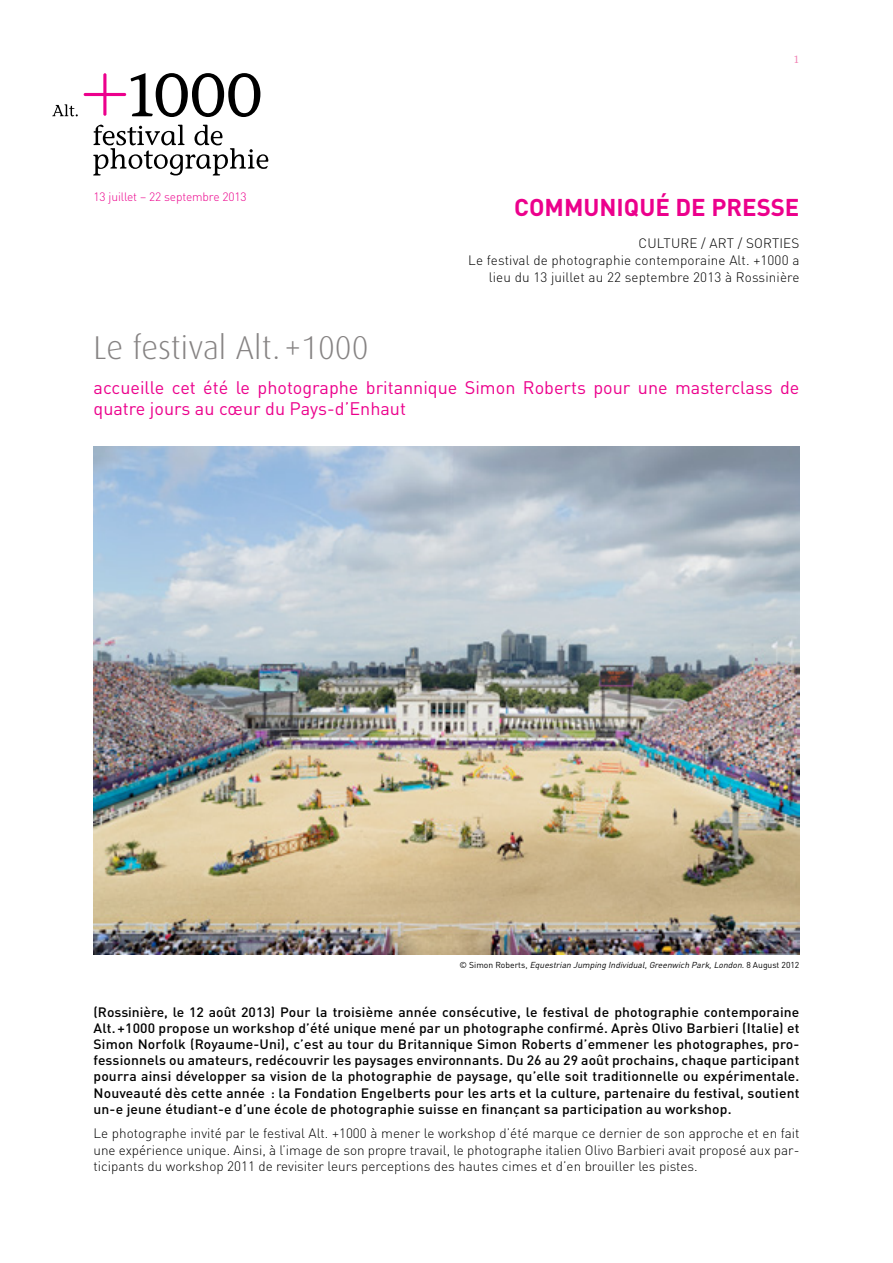
<style>
.page{position:relative;width:893px;height:1263px;background:#fff}
.page>*{position:absolute;margin:0;border:0;box-sizing:border-box;transform-origin:0 0}
.t1{font:300 33px "Dax";color:#868383}
.t2{font:700 24px "DIN";color:#ec008c}
.t3{font:18px/21.6px "DIN";color:#ec008c}
.t4{font:500 13.5px/16.2px "DIN";letter-spacing:.01em;color:#000;text-align:justify}
.t5{font:300 13.5px/17.2px "DIN";letter-spacing:.01em;color:#000;text-align:right}
.t6{font:300 12px "DIN";letter-spacing:-.01em;color:#ec008c}
.t7{font:10.5px "Stone Informal";color:#f287b7}
.t8{font:italic 8.55px "DIN";color:#000}
.s1{font-style:normal}
</style>
<div class="page">
<svg style="left:93px;top:125px;width:175px;height:50px"></svg>
<svg style="left:84px;top:73px;width:176px;height:44px"></svg>
<svg style="left:52px;top:104px;width:26px;height:12px"></svg>
<img style="left:94px;top:447px;width:705px;height:507px">
<p class="t7" style="left:793px;top:53px;width:8px">1</p>
<p class="t6" style="left:94px;top:189px;width:155px">13 juillet – 22 septembre 2013</p>
<h2 class="t2" style="left:514px;top:191px;width:287px">COMMUNIQUÉ DE PRESSE</h2>
<p class="t5" style="left:468px;top:234px;width:333px">CULTURE / ART / SORTIES<br>Le festival de photographie contemporaine Alt. +1000 a lieu du 13 juillet au 22 septembre 2013 à Rossinière</p>
<h1 class="t1" style="left:94px;top:330px;width:276px">Le festival Alt.+1000</h1>
<h3 class="t3" style="left:94px;top:376px;width:707px">accueille cet été le photographe britannique Simon Roberts pour une masterclass de quatre jours au cœur du Pays-d’Enhaut</h3>
<p class="t8" style="left:459px;top:960px;width:341px"><span class="s1">© S i m o n R o b e rt s ,</span> Equestrian Jumping Individual,Greenwich Park,London.<span class="s1">8 A u g u s t 2 0 1 2</span></p>
<p class="t4" style="left:94px;top:1003px;width:707px">(Rossinière, le 12 août 2013) Pour la troisième année consécutive, le festival de photographie contemporaine Alt. +1000 propose un workshop d’été unique mené par un photographe confirmé. Après Olivo Barbieri (Italie) et Simon Norfolk (Royaume-Uni), c’est au tour du Britannique Simon Roberts d’emmener les photographes, pro&shy;fessionnels ou amateurs, redécouvrir les paysages environnants. Du 26 au 29 août prochains, chaque participant pourra ainsi développer sa vision de la photographie de paysage, qu’elle soit traditionnelle ou expérimentale.<br>Nouveauté dès cette année : la Fondation Engelberts pour les arts et la culture, partenaire du festival, soutient un-e jeune étudiant-e d’une école de photographie suisse en finançant sa participation au workshop.</p>
<p class="t5" style="left:94px;top:1125px;width:707px;line-height:16.2px;text-align:justify">Le photographe invité par le festival Alt. +1000 à mener le workshop d’été marque ce dernier de son approche et en fait une expérience unique. Ainsi, à l’image de son propre travail, le photographe italien Olivo Barbieri avait proposé aux par&shy;ticipants du workshop 2011 de revisiter leurs perceptions des hautes cimes et d’en brouiller les pistes.</p>
</div>
